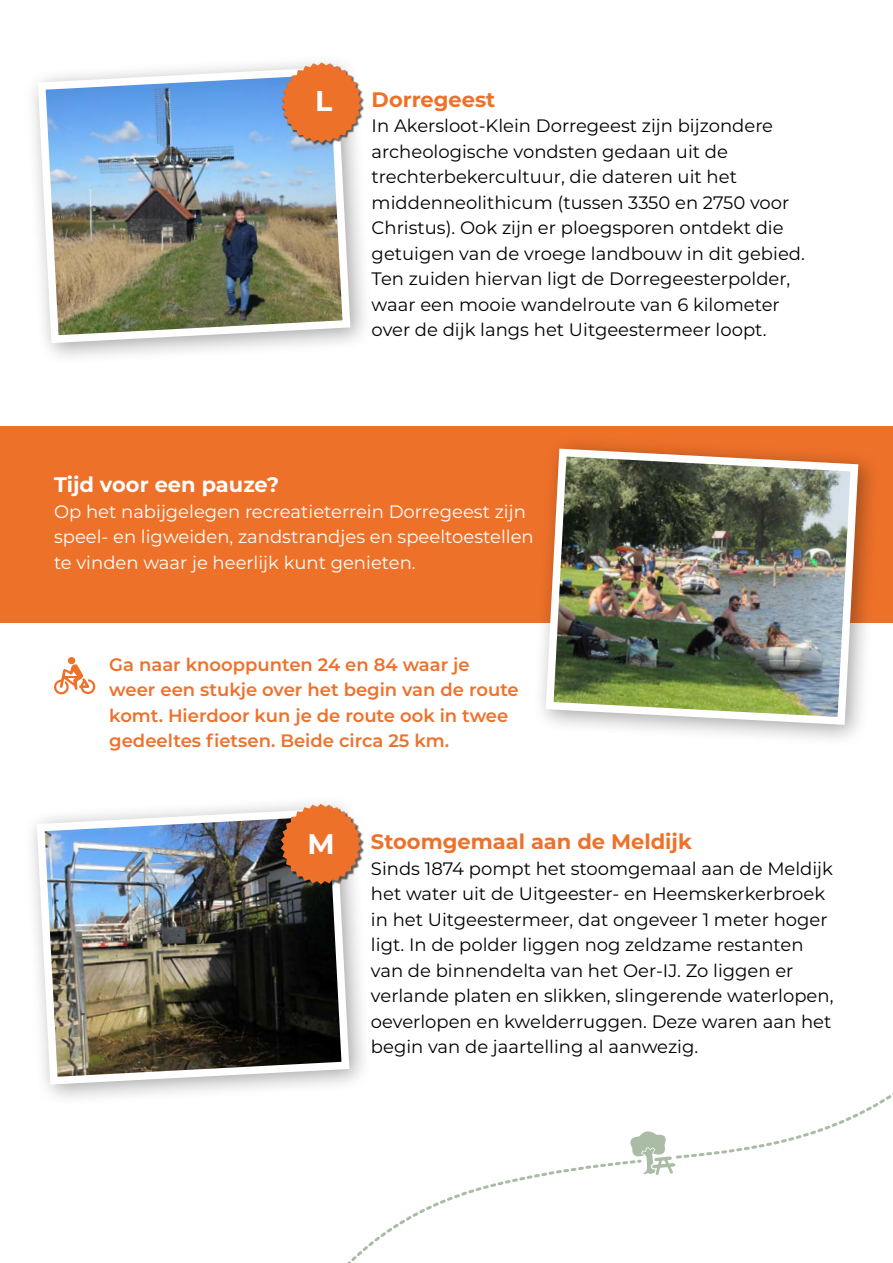
<style>
.page{position:relative;width:893px;height:1263px;background:#fff}
.page>*{position:absolute;margin:0;border:0;box-sizing:border-box;transform-origin:0 0}
.t1{font:700 28.5px "Montserrat";color:#fff}
.t2{font:700 21px "Montserrat";color:#ee712a}
.t3{font:700 21px "Montserrat";color:#fff}
.t4{font:18px/25.5px "Montserrat";color:#000}
.t5{font:18px/25.5px "Montserrat";color:#fff}
.t6{font:600 18px/25.5px "Montserrat";color:#ee712a}
</style>
<div class="page">
<div style="left:24px;top:53px;width:349px;height:312px;background:#000;opacity:.35"></div>
<img style="left:34px;top:63px;width:320px;height:284px">
<div style="left:282px;top:63px;width:83px;height:83px;background:#000;opacity:.6"></div>
<svg style="left:281px;top:62px;width:81px;height:81px;background:#e08b5d"></svg>
<div style="left:0;top:426px;width:893px;height:197px;background:#ee712a"></div>
<div style="left:531px;top:434px;width:350px;height:313px;background:#000;opacity:.35"></div>
<img style="left:542px;top:445px;width:320px;height:284px">
<div style="left:23px;top:794px;width:349px;height:313px;background:#000;opacity:.35"></div>
<img style="left:33px;top:804px;width:320px;height:284px">
<div style="left:281px;top:804px;width:83px;height:84px;background:#000;opacity:.6"></div>
<svg style="left:281px;top:804px;width:80px;height:80px;background:#da7f4b"></svg>
<svg style="left:264px;top:1065px;width:629px;height:198px"></svg>
<svg style="left:54px;top:657px;width:42px;height:38px"></svg>
<h1 class="t1" style="left:315px;top:81px;width:19px">L</h1>
<p class="t2" style="left:372px;top:84px;width:125px">Dorregeest</p>
<p class="t4" style="left:372px;top:112px;width:435px">In Akersloot-Klein Dorregeest zijn bijzondere archeologische vondsten gedaan uit de trechterbekercultuur, die dateren uit het middenneolithicum (tussen 3350 en 2750 voor Christus). Ook zijn er ploegsporen ontdekt die getuigen van de vroege landbouw in dit gebied.<br>Ten zuiden hiervan ligt de Dorregeesterpolder, waar een mooie wandelroute van 6 kilometer over de dijk langs het Uitgeestermeer loopt.</p>
<p class="t3" style="left:54px;top:469px;width:227px">Tijd voor een pauze?</p>
<p class="t5" style="left:54px;top:498px;width:481px">Op het nabijgelegen recreatieterrein Dorregeest zijn speel- en ligweiden, zandstrandjes en speeltoestellen te vinden waar je heerlijk kunt genieten.</p>
<p class="t6" style="left:109px;top:651px;width:411px">Ga naar knooppunten 24 en 84 waar je weer een stukje over het begin van de route komt. Hierdoor kun je de route ook in twee gedeeltes fietsen. Beide circa 25 km.</p>
<h1 class="t1" style="left:307px;top:823px;width:29px">M</h1>
<p class="t2" style="left:371px;top:826px;width:322px">Stoomgemaal aan de Meldijk</p>
<p class="t4" style="left:371px;top:855px;width:464px">Sinds 1874 pompt het stoomgemaal aan de Meldijk het water uit de Uitgeester- en Heemskerkerbroek in het Uitgeestermeer, dat ongeveer 1 meter hoger ligt. In de polder liggen nog zeldzame restanten van de binnendelta van het Oer-IJ. Zo liggen er verlande platen en slikken, slingerende waterlopen, oeverlopen en kwelderruggen. Deze waren aan het begin van de jaartelling al aanwezig.</p>
</div>
